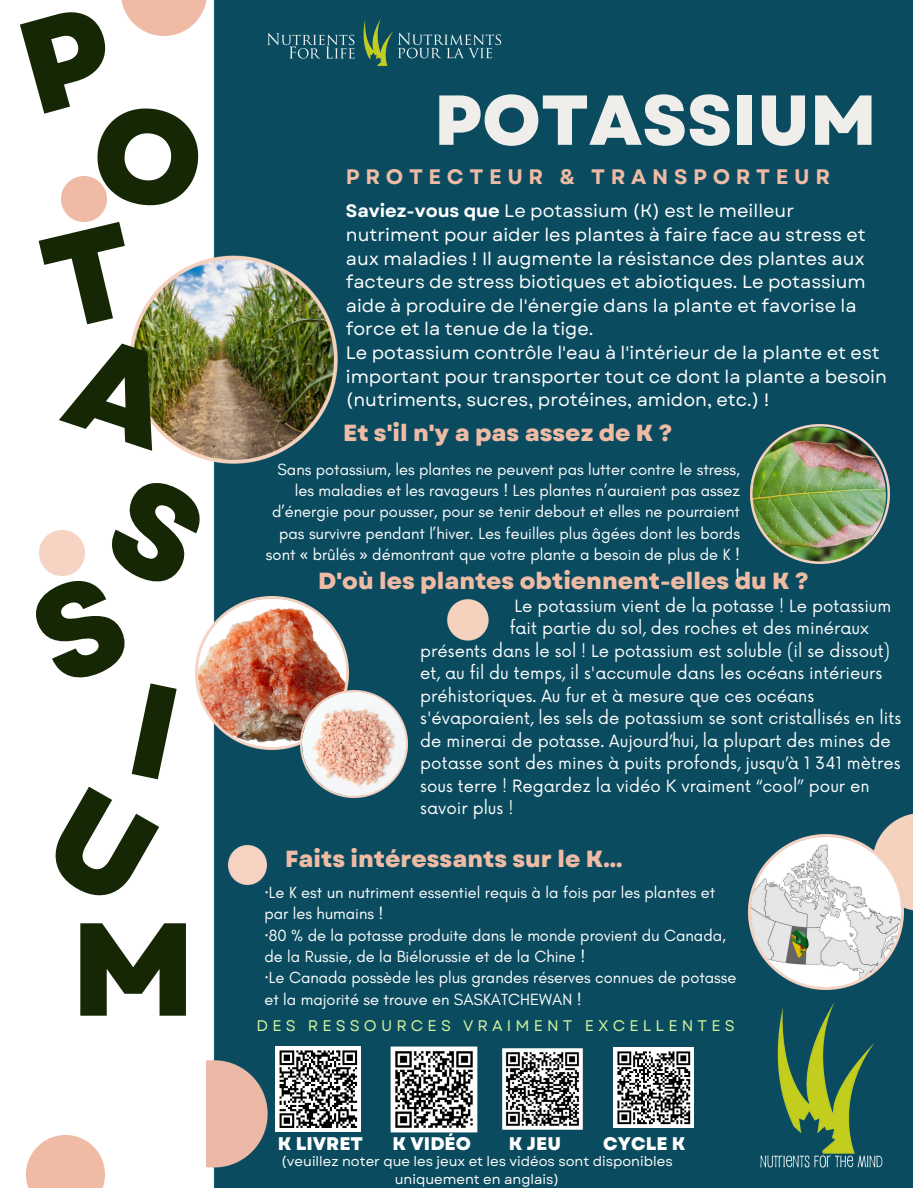
<style>
.page{position:relative;width:918px;height:1188px;background:#fff}
.page>*{position:absolute;margin:0;border:0;box-sizing:border-box;transform-origin:0 0}
.t1{font:800 132px "Garet";color:#162706}
.t2{font:800 70.5px "Garet";color:#efeeeb}
.t3{font:800 23.25px "Garet";color:#efbba5}
.t4{font:700 21px "Garet";letter-spacing:.27em;color:#efbba5}
.t5{font:800 18.3px "Garet";color:#fff}
.t6{font:18px/23.7px "Garet";color:#fff}
.t7{font:16.5px/21.3px "Glacial Indifference";color:#fff;text-align:right}
.t8{font:16.5px "Now";color:#fff}
.t9{font:15.3px "Garet";letter-spacing:.27em;color:#d1f19e}
.t10{font:13.5px/18px "Garet";color:#fff;text-align:center}
.s1{font-weight:700}
.s2{font-family:"Noto Sans"}
</style>
<div class="page">
<img style="left:26px;top:1135px;width:79px;height:53px">
<img style="left:65px;top:212px;width:38px;height:9px">
<img style="left:121px;top:0;width:86px;height:6px">
<div style="left:207px;top:0;width:705px;height:1188px;background:#0a4b5f"></div>
<img style="left:257px;top:14px;width:254px;height:56px">
<img style="left:182px;top:251px;width:161px;height:218px">
<img style="left:751px;top:425px;width:138px;height:138px">
<img style="left:749px;top:835px;width:154px;height:154px">
<img style="left:756px;top:1000px;width:136px;height:171px">
<img style="left:228px;top:846px;width:39px;height:38px">
<img style="left:212px;top:597px;width:136px;height:153px">
<img style="left:301px;top:690px;width:107px;height:107px">
<img style="left:384px;top:1039px;width:100px;height:100px">
<img style="left:495px;top:1042px;width:95px;height:94px">
<div style="left:275px;top:1046px;width:86px;height:86px;background:#fff"></div>
<svg style="left:279px;top:1050px;width:79px;height:78px"></svg>
<div style="left:614px;top:1047px;width:80px;height:81px;background:#fff"></div>
<svg style="left:617px;top:1051px;width:74px;height:74px"></svg>
<svg style="left:61px;top:3px;width:144px;height:209px"></svg>
<img style="left:77px;top:221px;width:105px;height:229px">
<svg style="left:39px;top:471px;width:173px;height:308px"></svg>
<p class="t1" style="left:71px;top:874px;width:127px">M</p>
<p class="t2" style="left:434px;top:69px;width:444px">POTASSIUM</p>
<p class="t4" style="left:346px;top:161px;width:486px">PROTECTEUR &amp; TRANSPORTEUR</p>
<p class="t6" style="left:346px;top:199px;width:543px"><span class="s1">Saviez-vous que</span> Le potassium (K) est le meilleur nutriment pour aider les plantes à faire face au stress et aux maladies ! Il augmente la résistance des plantes aux facteurs de stress biotiques et abiotiques. Le potassium aide à produire de l'énergie dans la plante et favorise la force et la tenue de la tige.<br>Le potassium contrôle l'eau à l'intérieur de la plante et est important pour transporter tout ce dont la plante a besoin (nutriments, sucres, protéines, amidon, etc.) !</p>
<p class="t3" style="left:343px;top:416px;width:331px">Et s'il n'y a pas assez de K ?</p>
<p class="t7" style="left:266px;top:458px;width:475px">Sans potassium, les plantes ne peuvent pas lutter contre le stress, les maladies et les ravageurs ! Les plantes n’auraient pas assez d’énergie pour pousser, pour se tenir debout et elles ne pourraient pas survivre pendant l’hiver. Les feuilles plus âgées dont les bords sont <span class="s2">«</span> brûlés <span class="s2">»</span> démontrant que votre plante a besoin de plus de K ! !</p>
<p class="t3" style="left:318px;top:564px;width:492px">D'où les plantes obtiennent-elles du K ?</p>
<p class="t8" style="left:515px;top:597px;width:378px">Le potassium vient de la potasse ! Le potassium</p>
<p class="t8" style="left:510px;top:619px;width:361px">fait partie du sol, des roches et des minéraux</p>
<p class="t8" style="left:420px;top:642px;width:471px">présents dans le sol ! Le potassium est soluble (il se dissout)</p>
<p class="t8" style="left:420px;top:664px;width:464px">et, au fil du temps, il s'accumule dans les océans intérieurs</p>
<p class="t8" style="left:420px;top:687px;width:395px">préhistoriques. Au fur et à mesure que ces océans</p>
<p class="t8" style="left:420px;top:709px;width:483px">s'évaporaient, les sels de potassium se sont cristallisés en lits</p>
<p class="t8" style="left:420px;top:732px;width:472px">de minerai de potasse. Aujourd’hui, la plupart des mines de</p>
<p class="t8" style="left:420px;top:754px;width:482px">potasse sont des mines à puits profonds, jusqu’à 1 341 mètres</p>
<p class="t8" style="left:420px;top:777px;width:451px">sous terre ! Regardez la vidéo K vraiment “cool” pour en</p>
<p class="t8" style="left:420px;top:799px;width:95px">savoir plus !</p>
<p class="t3" style="left:285px;top:842px;width:339px">Faits intéressants sur le K...</p>
<h5 class="t7" style="left:264px;top:881px;width:474px;text-align:left"><span class="s2">·</span>Le K est un nutriment essentiel requis à la fois par les plantes et par les humains !<br><span class="s2">·</span>80 % de la potasse produite dans le monde provient du Canada, de la Russie, de la Biélorussie et de la Chine !<br><span class="s2">·</span>Le Canada possède les plus grandes réserves connues de potasse</h5>
<h5 class="t7" style="left:264px;top:988px;width:319px">et la majorité se trouve en SASKATCHEWAN !</h5>
<h4 class="t9" style="left:257px;top:1015px;width:480px">DES RESSOURCES VRAIMENT EXCELLENTES</h4>
<p class="t5" style="left:278px;top:1131px;width:87px">K LIVRET</p>
<p class="t5" style="left:393px;top:1131px;width:80px">K VIDÉO</p>
<p class="t5" style="left:509px;top:1131px;width:54px">K JEU</p>
<p class="t5" style="left:603px;top:1131px;width:84px">CYCLE K</p>
<p class="t10" style="left:281px;top:1153px;width:393px">(veuillez noter que les jeux et les vidéos sont disponibles uniquement en anglais)</p>
</div>
